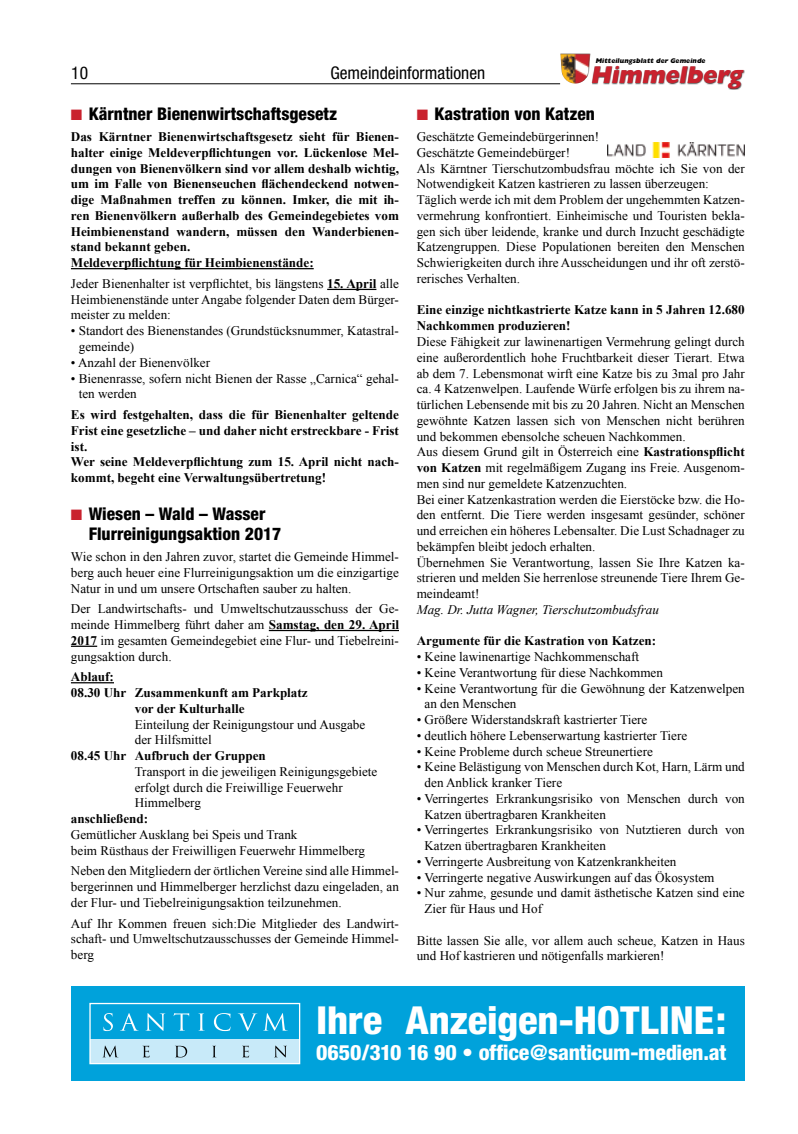
<style>
.page{position:relative;width:798px;height:1134px;background:#fff}
.page>*{position:absolute;margin:0;border:0;box-sizing:border-box;transform-origin:0 0}
.t1{font:800 condensed 38.62px "Helvetica Neue";letter-spacing:-.005em;color:#fff;scale:1.05 1}
.t2{font:italic 800 24.38px "Gill Sans";color:#c9222e;scale:.95 1}
.t3{font:800 condensed 21.12px "Helvetica Neue";letter-spacing:-.01em;color:#fff}
.t4{font:800 condensed 17.5px/20px "Helvetica Neue";color:#000}
.t5{font:condensed 17.5px "Helvetica Neue";color:#000}
.t6{font:13.12px/15.8px "Times New Roman";color:#000}
.t7{font:700 13.12px/15.8px "Times New Roman";color:#000}
.t8{font:italic 13.12px "Times New Roman";color:#000}
.t9{font:italic 800 6.88px "Gill Sans";color:#000;scale:.95 1}
.s1{color:#c9222e}
.s2{font-weight:700}
</style>
<div class="page">
<hr style="left:71px;top:83px;width:489px;height:1px;background:#000">
<img style="left:560px;top:54px;width:30px;height:30px">
<div style="left:591px;top:66px;width:153px;height:23px;background:#000;opacity:.75"></div>
<hr style="left:71px;top:268px;width:242px;height:1px;background:#000">
<hr style="left:327px;top:289px;width:49px;height:1px;background:#000">
<hr style="left:269px;top:630px;width:130px;height:1px;background:#000">
<svg style="left:71px;top:646px;width:26px;height:1px"></svg>
<hr style="left:71px;top:682px;width:43px;height:1px;background:#000">
<img style="left:607px;top:142px;width:137px;height:16px">
<div style="left:71px;top:986px;width:673px;height:95px;background:#00a2db"></div>
<div style="left:90px;top:1039px;width:209px;height:24px;background:#c8eaf9"></div>
<svg style="left:103px;top:1013px;width:10px;height:18px"></svg>
<svg style="left:120px;top:1013px;width:19px;height:18px"></svg>
<svg style="left:145px;top:1013px;width:20px;height:18px"></svg>
<svg style="left:173px;top:1013px;width:16px;height:18px"></svg>
<svg style="left:198px;top:1013px;width:7px;height:18px"></svg>
<svg style="left:214px;top:1013px;width:16px;height:18px"></svg>
<svg style="left:238px;top:1013px;width:19px;height:18px"></svg>
<svg style="left:263px;top:1013px;width:24px;height:18px"></svg>
<svg style="left:103px;top:1045px;width:15px;height:12px"></svg>
<svg style="left:143px;top:1046px;width:6px;height:11px"></svg>
<svg style="left:175px;top:1046px;width:12px;height:11px"></svg>
<svg style="left:213px;top:1046px;width:3px;height:11px"></svg>
<svg style="left:242px;top:1046px;width:7px;height:11px"></svg>
<svg style="left:275px;top:1045px;width:12px;height:12px"></svg>
<div style="left:89px;top:1003px;width:211px;height:61px;border:1px solid #fff"></div>
<p class="t9" style="left:595px;top:56px;width:118px">Mitteilungsblatt der Gemeinde</p>
<h3 class="t5" style="left:71px;top:63px;width:18px">10</h3>
<h2 class="t2" style="left:590px;top:61px;width:166px">Himmelberg</h2>
<h3 class="t5" style="left:330px;top:63px;width:156px">Gemeindeinformationen</h3>
<h3 class="t4" style="left:71px;top:104px;width:267px"><span class="s1">■</span> Kärntner Bienenwirtschaftsgesetz</h3>
<p class="t7" style="left:71px;top:129px;width:329px">Das Kärntner Bienenwirtschaftsgesetz sieht für Bienen&shy;halter einige Meldeverpflichtungen vor. Lückenlose Mel&shy;dungen von Bienenvölkern sind vor allem deshalb wichtig, um im Falle von Bienenseuchen flächendeckend notwen&shy;dige Maßnahmen treffen zu können. Imker, die mit ih&shy;ren Bienenvölkern außerhalb des Gemeindegebietes vom Heimbienenstand wandern, müssen den Wanderbienen&shy;stand bekannt geben.<br>Meldeverpflichtung für Heimbienenstände:</p>
<p class="t6" style="left:71px;top:275px;width:329px;text-align:justify">Jeder Bienenhalter ist verpflichtet, bis längstens <span class="s2">15. April</span> alle Heimbienenstände unter Angabe folgender Daten dem Bürger&shy;meister zu melden:</p>
<p class="t6" style="left:79px;top:323px;width:321px;text-indent:-8px">• Standort des Bienenstandes (Grundstücksnummer, Katastral&shy;gemeinde)</p>
<p class="t6" style="left:71px;top:354px;width:141px">• Anzahl der Bienenvölker</p>
<p class="t6" style="left:79px;top:370px;width:321px;text-indent:-8px">• Bienenrasse, sofern nicht Bienen der Rasse „Carnica“ gehal&shy;ten werden</p>
<p class="t7" style="left:71px;top:406px;width:329px">Es wird festgehalten, dass die für Bienenhalter geltende Frist eine gesetzliche – und daher nicht erstreckbare - Frist ist.<br>Wer seine Meldeverpflichtung zum 15. April nicht nach&shy;kommt, begeht eine Verwaltungsübertretung!</p>
<h3 class="t4" style="left:89px;top:504px;width:194px;text-indent:-18px"><span class="s1">■</span> Wiesen – Wald – Wasser<br>Flurreinigungsaktion 2017</h3>
<p class="t6" style="left:71px;top:549px;width:329px;text-align:justify">Wie schon in den Jahren zuvor, startet die Gemeinde Himmel&shy;berg auch heuer eine Flurreinigungsaktion um die einzigartige Natur in und um unsere Ortschaften sauber zu halten.</p>
<p class="t6" style="left:71px;top:601px;width:329px;text-align:justify">Der Landwirtschafts- und Umweltschutzausschuss der Ge&shy;meinde Himmelberg führt daher am <span class="s2">Samstag, den 29. April 2017</span> im gesamten Gemeindegebiet eine Flur- und Tiebelreini&shy;gungsaktion durch.</p>
<p class="t7" style="left:71px;top:669px;width:45px">Ablauf:</p>
<p class="t7" style="left:71px;top:684px;width:238px">08.30 Uhr Zusammenkunft am Parkplatz</p>
<p class="t7" style="left:135px;top:700px;width:111px">vor der Kulturhalle</p>
<p class="t6" style="left:135px;top:716px;width:232px">Einteilung der Reinigungstour und Ausgabe der Hilfsmittel</p>
<p class="t7" style="left:71px;top:747px;width:196px">08.45 Uhr Aufbruch der Gruppen</p>
<p class="t6" style="left:135px;top:763px;width:244px">Transport in die jeweiligen Reinigungsgebiete erfolgt durch die Freiwillige Feuerwehr<br>Himmelberg</p>
<p class="t7" style="left:71px;top:810px;width:79px">anschließend:</p>
<p class="t6" style="left:71px;top:826px;width:295px">Gemütlicher Ausklang bei Speis und Trank<br>beim Rüsthaus der Freiwilligen Feuerwehr Himmelberg</p>
<p class="t6" style="left:71px;top:863px;width:329px;text-align:justify">Neben den Mitgliedern der örtlichen Vereine sind alle Himmel&shy;bergerinnen und Himmelberger herzlichst dazu eingeladen, an der Flur- und Tiebelreinigungsaktion teilzunehmen.</p>
<p class="t6" style="left:71px;top:915px;width:329px;text-align:justify">Auf Ihr Kommen freuen sich:Die Mitglieder des Landwirt&shy;schaft- und Umweltschutzausschusses der Gemeinde Himmel&shy;berg</p>
<h3 class="t4" style="left:416px;top:104px;width:180px"><span class="s1">■</span> Kastration von Katzen</h3>
<p class="t6" style="left:416px;top:129px;width:329px">Geschätzte Gemeindebürgerinnen!<br>Geschätzte Gemeindebürger!<br>Als Kärntner Tierschutzombudsfrau möchte ich Sie von der Notwendigkeit Katzen kastrieren zu lassen überzeugen:<br>Täglich werde ich mit dem Problem der ungehemmten Katzen&shy;vermehrung konfrontiert. Einheimische und Touristen bekla&shy;gen sich über leidende, kranke und durch Inzucht geschädigte Katzengruppen. Diese Populationen bereiten den Menschen Schwierigkeiten durch ihre Ausscheidungen und ihr oft zerstö&shy;rerisches Verhalten.</p>
<p class="t7" style="left:416px;top:302px;width:329px">Eine einzige nichtkastrierte Katze kann in 5 Jahren 12.680<br>Nachkommen produzieren!</p>
<p class="t6" style="left:416px;top:333px;width:329px">Diese Fähigkeit zur lawinenartigen Vermehrung gelingt durch eine außerordentlich hohe Fruchtbarkeit dieser Tierart. Etwa ab dem 7. Lebensmonat wirft eine Katze bis zu 3mal pro Jahr ca. 4 Katzenwelpen. Laufende Würfe erfolgen bis zu ihrem na&shy;türlichen Lebensende mit bis zu 20 Jahren. Nicht an Menschen gewöhnte Katzen lassen sich von Menschen nicht berühren und bekommen ebensolche scheuen Nachkommen.<br>Aus diesem Grund gilt in Österreich eine <span class="s2">Kastrationspflicht von Katzen</span> mit regelmäßigem Zugang ins Freie. Ausgenom&shy;men sind nur gemeldete Katzenzuchten.<br>Bei einer Katzenkastration werden die Eierstöcke bzw. die Ho&shy;den entfernt. Die Tiere werden insgesamt gesünder, schöner und erreichen ein höheres Lebensalter. Die Lust Schadnager zu bekämpfen bleibt jedoch erhalten.<br>Übernehmen Sie Verantwortung, lassen Sie Ihre Katzen ka&shy;strieren und melden Sie herrenlose streunende Tiere Ihrem Ge&shy;meindeamt!</p>
<p class="t8" style="left:416px;top:600px;width:243px">Mag. Dr. Jutta Wagner, Tierschutzombudsfrau</p>
<p class="t7" style="left:416px;top:633px;width:241px">Argumente für die Kastration von Katzen:</p>
<p class="t6" style="left:416px;top:648px;width:224px">• Keine lawinenartige Nachkommenschaft</p>
<p class="t6" style="left:416px;top:664px;width:248px">• Keine Verantwortung für diese Nachkommen</p>
<p class="t6" style="left:424px;top:680px;width:321px;text-indent:-8px">• Keine Verantwortung für die Gewöhnung der Katzenwelpen an den Menschen</p>
<p class="t6" style="left:416px;top:711px;width:232px">• Größere Widerstandskraft kastrierter Tiere</p>
<p class="t6" style="left:416px;top:727px;width:272px">• deutlich höhere Lebenserwartung kastrierter Tiere</p>
<p class="t6" style="left:416px;top:743px;width:238px">• Keine Probleme durch scheue Streunertiere</p>
<p class="t6" style="left:424px;top:759px;width:321px;text-indent:-8px">• Keine Belästigung von Menschen durch Kot, Harn, Lärm und den Anblick kranker Tiere</p>
<p class="t6" style="left:424px;top:790px;width:322px;text-indent:-8px">• Verringertes Erkrankungsrisiko von Menschen durch von<br>Katzen übertragbaren Krankheiten</p>
<p class="t6" style="left:424px;top:822px;width:322px;text-indent:-8px">• Verringertes Erkrankungsrisiko von Nutztieren durch von<br>Katzen übertragbaren Krankheiten</p>
<p class="t6" style="left:416px;top:853px;width:261px">• Verringerte Ausbreitung von Katzenkrankheiten</p>
<p class="t6" style="left:416px;top:869px;width:299px">• Verringerte negative Auswirkungen auf das Ökosystem</p>
<p class="t6" style="left:424px;top:885px;width:321px;text-indent:-8px">• Nur zahme, gesunde und damit ästhetische Katzen sind eine<br>Zier für Haus und Hof</p>
<p class="t6" style="left:416px;top:932px;width:329px">Bitte lassen Sie alle, vor allem auch scheue, Katzen in Haus und Hof kastrieren und nötigenfalls markieren!</p>
<h1 class="t1" style="left:316px;top:996px;width:392px">Ihre Anzeigen-HOTLINE:</h1>
<h3 class="t3" style="left:316px;top:1040px;width:411px">0650/310 16 90 • office@santicum-medien.at</h3>
</div>
